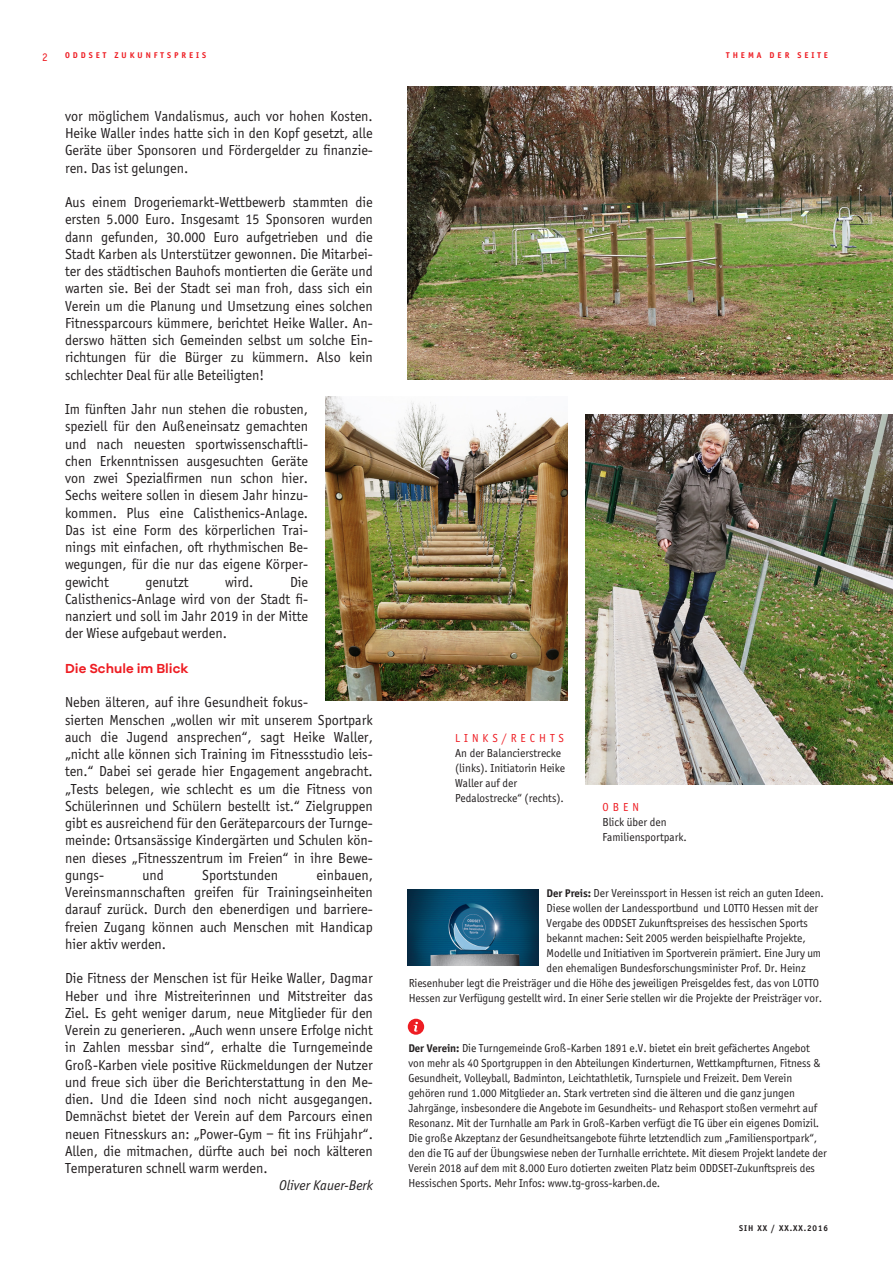
<style>
.page{position:relative;width:893px;height:1263px;background:#fff}
.page>*{position:absolute;margin:0;border:0;box-sizing:border-box;transform-origin:0 0}
.Fließtext_Sportiv_10{font:15px/17.2px "Sportiv";color:#231f20;text-align:justify}
.Fließtext_Sportiv_10-2{font:italic 15px "Sportiv";color:#231f20}
.Zwischenüberschrifte{font:600 13.5px "Galano Grotesque";color:#ee1d23}
.BU_Sportiv_8_10{font:12px/15px "Sportiv";letter-spacing:-.005em;color:#231f20}
.Seitenzahlen{font:12px "Sportiv";color:#ee1d23}
.Kolumnentitel_Sporti{font:700 9px "Sportiv";letter-spacing:.335em;color:#ee1d23}
.t1{font:700 9px "Sportiv";letter-spacing:.115em;color:#231f20}
.s1{color:#ee1d23}
.s2{font-weight:700}
</style>
<div class="page">
<img style="left:586px;top:414px;width:307px;height:370px">
<svg style="left:408px;top:1019px;width:16px;height:16px"></svg>
<img style="left:325px;top:397px;width:243px;height:304px">
<img style="left:408px;top:889px;width:130px;height:77px">
<img style="left:407px;top:86px;width:486px;height:294px">
<p class="Seitenzahlen" style="left:42px;top:50px;width:7px">2</p>
<p class="Kolumnentitel_Sporti" style="left:65px;top:50px;width:143px">ODDSET ZUKUNFTSPREIS</p>
<p class="Kolumnentitel_Sporti" style="left:726px;top:50px;width:103px">THEMA DER SEITE</p>
<p class="Fließtext_Sportiv_10" style="left:65px;top:107px;width:309px">vor möglichem Vandalismus, auch vor hohen Kosten.<br>Heike Waller indes hatte sich in den Kopf gesetzt, alle Geräte über Sponsoren und Fördergelder zu finanzie&shy;ren. Das ist gelungen.</p>
<p class="Fließtext_Sportiv_10" style="left:65px;top:194px;width:309px">Aus einem Drogeriemarkt-Wettbewerb stammten die ersten 5.000 Euro. Insgesamt 15 Sponsoren wurden dann gefunden, 30.000 Euro aufgetrieben und die Stadt Karben als Unterstützer gewonnen. Die Mitarbei&shy;ter des städtischen Bauhofs montierten die Geräte und warten sie. Bei der Stadt sei man froh, dass sich ein Verein um die Planung und Umsetzung eines solchen Fitnessparcours kümmere, berichtet Heike Waller. An&shy;derswo hätten sich Gemeinden selbst um solche Ein&shy;richtungen für die Bürger zu kümmern. Also kein schlechter Deal für alle Beteiligten!</p>
<p class="Fließtext_Sportiv_10" style="left:65px;top:401px;width:245px">Im fünften Jahr nun stehen die robusten, speziell für den Außeneinsatz gemachten und nach neuesten sportwissenschaftli&shy;chen Erkenntnissen ausgesuchten Geräte von zwei Spezialfirmen nun schon hier.<br>Sechs weitere sollen in diesem Jahr hinzu&shy;kommen. Plus eine Calisthenics-Anlage.<br>Das ist eine Form des körperlichen Trai&shy;nings mit einfachen, oft rhythmischen Be&shy;wegungen, für die nur das eigene Körper&shy;gewicht</p>
<p class="Fließtext_Sportiv_10" style="left:145px;top:573px;width:45px">genutzt</p>
<p class="Fließtext_Sportiv_10" style="left:225px;top:573px;width:30px">wird.</p>
<p class="Fließtext_Sportiv_10" style="left:65px;top:573px;width:245px;text-indent:225px">Die Calisthenics-Anlage wird von der Stadt fi&shy;nanziert und soll im Jahr 2019 in der Mitte der Wiese aufgebaut werden.</p>
<p class="Zwischenüberschrifte" style="left:65px;top:660px;width:125px">Die Schule im Blick</p>
<p class="Fließtext_Sportiv_10" style="left:65px;top:694px;width:309px;text-align:left">Neben älteren, auf ihre Gesundheit fokus-<br>sierten Menschen „wollen wir mit unserem Sportpark auch die Jugend ansprechen“, sagt Heike Waller, „nicht alle können sich Training im Fitnessstudio leis&shy;ten.“ Dabei sei gerade hier Engagement angebracht. „Tests belegen, wie schlecht es um die Fitness von Schülerinnen und Schülern bestellt ist.“ Zielgruppen gibt es ausreichend für den Geräteparcours der Turnge&shy;meinde: Ortsansässige Kindergärten und Schulen kön&shy;nen dieses „Fitnesszentrum im Freien“ in ihre Bewe&shy;gungs-</p>
<p class="Fließtext_Sportiv_10" style="left:65px;top:866px;width:309px;text-indent:252px">einbauen, Vereinsmannschaften greifen für Trainingseinheiten darauf zurück. Durch den ebenerdigen und barriere&shy;freien Zugang können auch Menschen mit Handicap hier aktiv werden.</p>
<p class="Fließtext_Sportiv_10" style="left:65px;top:970px;width:309px">Die Fitness der Menschen ist für Heike Waller, Dagmar Heber und ihre Mistreiterinnen und Mitstreiter das Ziel. Es geht weniger darum, neue Mitglieder für den Verein zu generieren. „Auch wenn unsere Erfolge nicht in Zahlen messbar sind“, erhalte die Turngemeinde Groß-Karben viele positive Rückmeldungen der Nutzer und freue sich über die Berichterstattung in den Me&shy;dien. Und die Ideen sind noch nicht ausgegangen.<br>Demnächst bietet der Verein auf dem Parcours einen neuen Fitnesskurs an: „Power-Gym – fit ins Frühjahr“.<br>Allen, die mitmachen, dürfte auch bei noch kälteren Temperaturen schnell warm werden.</p>
<p class="Fließtext_Sportiv_10-2" style="left:279px;top:1178px;width:95px">Oliver Kauer-Berk</p>
<p class="Fließtext_Sportiv_10" style="left:142px;top:866px;width:23px">und</p>
<p class="Fließtext_Sportiv_10" style="left:202px;top:866px;width:77px">Sportstunden</p>
<p class="BU_Sportiv_8_10" style="left:455px;top:730px;width:111px"><span class="s1">LINKS/RECHTS<br></span>An der Balancierstrecke (links). Initiatorin Heike<br>Waller auf der<br>Pedalostrecke“ (rechts).</p>
<p class="BU_Sportiv_8_10" style="left:602px;top:799px;width:86px"><span class="s1">OBEN<br></span>Blick über den<br>Familiensportpark.</p>
<p class="BU_Sportiv_8_10" style="left:547px;top:886px;width:279px"><span class="s2">Der Preis:</span> Der Vereinssport in Hessen ist reich an guten Ideen.</p>
<p class="BU_Sportiv_8_10" style="left:547px;top:901px;width:273px">Diese wollen der Landessportbund und LOTTO Hessen mit der</p>
<p class="BU_Sportiv_8_10" style="left:547px;top:916px;width:263px">Vergabe des ODDSET Zukunftspreises des hessischen Sports</p>
<p class="BU_Sportiv_8_10" style="left:547px;top:931px;width:261px">bekannt machen: Seit 2005 werden beispielhafte Projekte,</p>
<p class="BU_Sportiv_8_10" style="left:547px;top:946px;width:276px">Modelle und Initiativen im Sportverein prämiert. Eine Jury um</p>
<p class="BU_Sportiv_8_10" style="left:547px;top:961px;width:260px">den ehemaligen Bundesforschungsminister Prof. Dr. Heinz</p>
<p class="BU_Sportiv_8_10" style="left:409px;top:976px;width:412px">Riesenhuber legt die Preisträger und die Höhe des jeweiligen Preisgeldes fest, das von LOTTO</p>
<p class="BU_Sportiv_8_10" style="left:409px;top:991px;width:415px">Hessen zur Verfügung gestellt wird. In einer Serie stellen wir die Projekte der Preisträger vor.</p>
<p class="BU_Sportiv_8_10" style="left:408px;top:1041px;width:420px"><span class="s2">Der Verein:</span> Die Turngemeinde Groß-Karben 1891 e.V. bietet ein breit gefächertes Angebot von mehr als 40 Sportgruppen in den Abteilungen Kinderturnen, Wettkampfturnen, Fitness &amp; Gesundheit, Volleyball, Badminton, Leichtathletik, Turnspiele und Freizeit. Dem Verein gehören rund 1.000 Mitglieder an. Stark vertreten sind die älteren und die ganz jungen Jahrgänge, insbesondere die Angebote im Gesundheits- und Rehasport stoßen vermehrt auf Resonanz. Mit der Turnhalle am Park in Groß-Karben verfügt die TG über ein eigenes Domizil.<br>Die große Akzeptanz der Gesundheitsangebote führte letztendlich zum „Familiensportpark“, den die TG auf der Übungswiese neben der Turnhalle errichtete. Mit diesem Projekt landete der Verein 2018 auf dem mit 8.000 Euro dotierten zweiten Platz beim ODDSET-Zukunftspreis des Hessischen Sports. Mehr Infos: www.tg-gross-karben.de.</p>
<p class="t1" style="left:739px;top:1223px;width:90px">SIH XX / XX.XX.2016</p>
</div>
